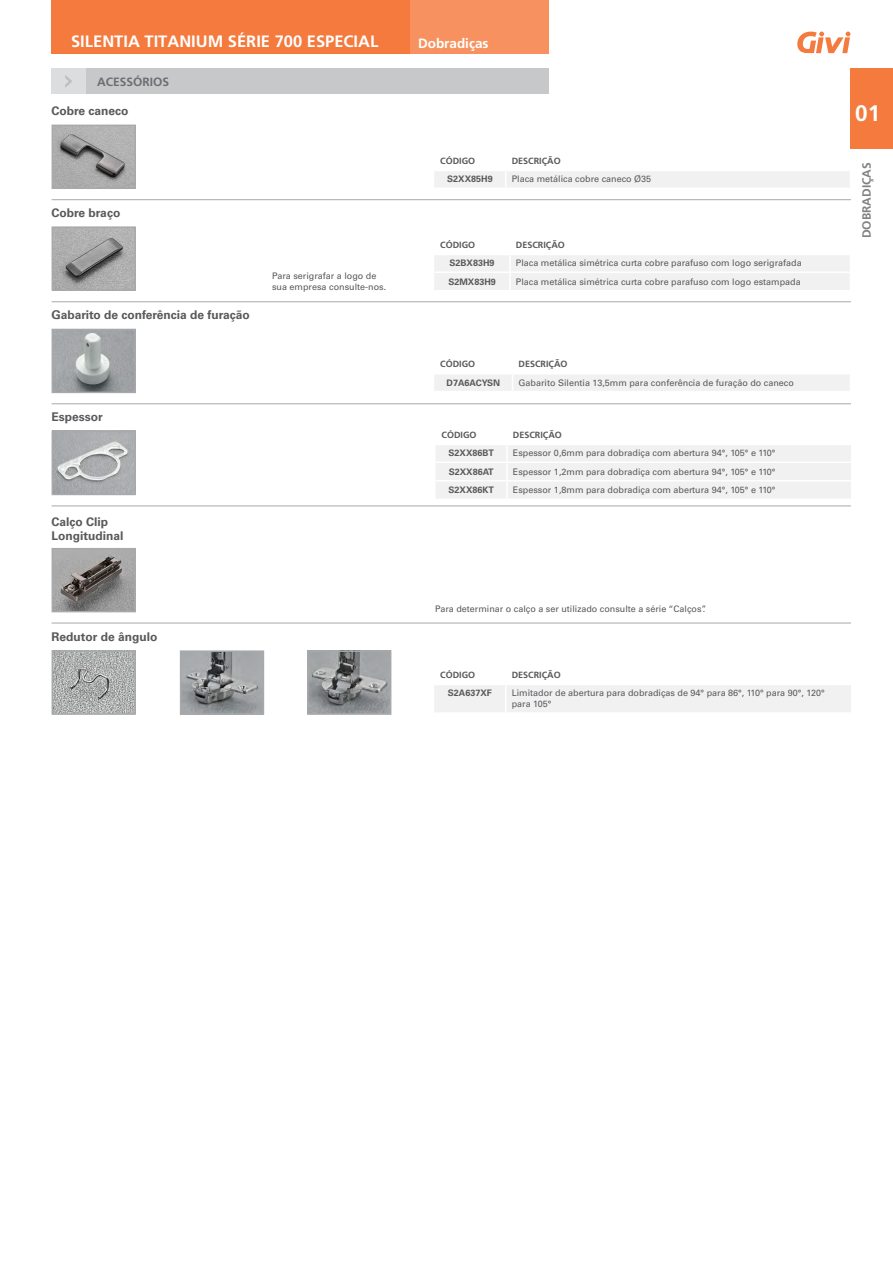
<style>
.page{position:relative;width:893px;height:1263px;background:#fff}
.page>*{position:absolute;margin:0;border:0;box-sizing:border-box;transform-origin:0 0}
.t1{font:700 22.5px "Frutiger LT Std";color:#fff}
.t2{font:700 18px "Frutiger LT Std";color:#fff}
.t3{font:700 16.5px "Frutiger LT Std";color:#fff}
.t4{font:700 13.5px "Frutiger LT Std";color:#fff}
.t5{font:700 12px/14.4px "Univers LT Std";color:#58595b}
.t6{font:700 12px "Frutiger LT Std";color:#6d6e71}
.t7{font:700 12px "Frutiger LT Std";color:#808285}
.t8{font:9px/10.8px "Univers LT Std";color:#58595b}
.t9{font:700 9px "Frutiger LT Std";color:#58595b}
.t10{font:700 9px "Univers LT Std";color:#58595b}
</style>
<div class="page">
<img style="left:55px;top:229px;width:78px;height:59px">
<img style="left:55px;top:128px;width:78px;height:58px">
<img style="left:310px;top:653px;width:78px;height:59px">
<img style="left:183px;top:653px;width:78px;height:59px">
<img style="left:55px;top:653px;width:78px;height:59px">
<img style="left:55px;top:332px;width:78px;height:58px">
<img style="left:55px;top:434px;width:78px;height:58px">
<img style="left:55px;top:551px;width:78px;height:58px">
<svg style="left:797px;top:32px;width:53px;height:21px"></svg>
<div style="left:51px;top:0;width:498px;height:53px;background:#f47a3e"></div>
<div style="left:410px;top:0;width:139px;height:53px;background:#f79260"></div>
<div style="left:85px;top:68px;width:464px;height:26px;background:#c7c8ca"></div>
<div style="left:52px;top:68px;width:34px;height:26px;background:#dcddde"></div>
<svg style="left:65px;top:75px;width:7px;height:13px"></svg>
<div style="left:52px;top:125px;width:84px;height:64px;border:2px solid #a7a9ac"></div>
<div style="left:52px;top:329px;width:84px;height:64px;border:2px solid #a7a9ac"></div>
<div style="left:52px;top:431px;width:84px;height:64px;border:2px solid #a7a9ac"></div>
<div style="left:52px;top:548px;width:84px;height:64px;border:2px solid #a7a9ac"></div>
<div style="left:52px;top:650px;width:84px;height:65px;border:2px solid #a7a9ac"></div>
<div style="left:180px;top:650px;width:84px;height:65px;border:2px solid #a7a9ac"></div>
<div style="left:307px;top:650px;width:84px;height:65px;border:2px solid #a7a9ac"></div>
<hr style="left:52px;top:199px;width:799px;height:1px;background:#a7a9ac">
<hr style="left:52px;top:301px;width:799px;height:1px;background:#a7a9ac">
<hr style="left:52px;top:403px;width:799px;height:1px;background:#a7a9ac">
<hr style="left:52px;top:505px;width:799px;height:1px;background:#a7a9ac">
<hr style="left:52px;top:623px;width:799px;height:1px;background:#a7a9ac">
<div style="left:52px;top:226px;width:84px;height:65px;border:2px solid #a7a9ac"></div>
<div style="left:436px;top:445px;width:415px;height:53px;background:#f1f1f2"></div>
<hr style="left:436px;top:480px;width:71px;height:1px;background:#fff">
<hr style="left:507px;top:480px;width:344px;height:1px;background:#fff">
<div style="left:434px;top:255px;width:416px;height:35px;background:#f1f1f2"></div>
<div style="left:434px;top:171px;width:416px;height:16px;background:#f1f1f2"></div>
<div style="left:434px;top:685px;width:417px;height:27px;background:#f1f1f2"></div>
<div style="left:434px;top:375px;width:416px;height:16px;background:#f1f1f2"></div>
<div style="left:850px;top:68px;width:43px;height:81px;background:#f47a3e"></div>
<h2 class="t2" style="left:86px;top:28px;width:72px">FAMÍLIA</h2>
<h3 class="t4" style="left:418px;top:33px;width:89px">complemento</h3>
<h3 class="t3" style="left:71px;top:32px;width:309px">SILENTIA TITANIUM SÉRIE 700 ESPECIAL</h3>
<h3 class="t4" style="left:418px;top:35px;width:72px">Dobradiças</h3>
<h3 class="t6" style="left:97px;top:74px;width:74px">ACESSÓRIOS</h3>
<h3 class="t5" style="left:52px;top:104px;width:79px">Cobre caneco</h3>
<h3 class="t5" style="left:52px;top:206px;width:70px">Cobre braço</h3>
<h3 class="t5" style="left:52px;top:308px;width:200px">Gabarito de conferência de furação</h3>
<p class="t8" style="left:272px;top:270px;width:116px">Para serigrafar a logo de sua empresa consulte-nos.</p>
<h3 class="t5" style="left:52px;top:410px;width:53px">Espessor</h3>
<h3 class="t5" style="left:52px;top:515px;width:73px">Calço Clip<br>Longitudinal</h3>
<h3 class="t5" style="left:52px;top:630px;width:107px">Redutor de ângulo</h3>
<p class="t9" style="left:440px;top:155px;width:37px">CÓDIGO</p>
<p class="t9" style="left:512px;top:155px;width:51px">DESCRIÇÃO</p>
<p class="t10" style="left:447px;top:174px;width:47px">S2XX85H9</p>
<p class="t8" style="left:512px;top:174px;width:141px">Placa metálica cobre caneco Ø35</p>
<p class="t9" style="left:440px;top:239px;width:37px">CÓDIGO</p>
<p class="t9" style="left:516px;top:239px;width:51px">DESCRIÇÃO</p>
<p class="t10" style="left:450px;top:258px;width:47px">S2BX83H9</p>
<p class="t8" style="left:516px;top:258px;width:287px">Placa metálica simétrica curta cobre parafuso com logo serigrafada</p>
<p class="t10" style="left:448px;top:276px;width:49px">S2MX83H9</p>
<p class="t8" style="left:516px;top:276px;width:286px">Placa metálica simétrica curta cobre parafuso com logo estampada</p>
<p class="t9" style="left:440px;top:359px;width:37px">CÓDIGO</p>
<p class="t9" style="left:518px;top:359px;width:51px">DESCRIÇÃO</p>
<p class="t10" style="left:447px;top:377px;width:55px">D7A6ACYSN</p>
<p class="t8" style="left:518px;top:377px;width:277px">Gabarito Silentia 13,5mm para conferência de furação do caneco</p>
<p class="t9" style="left:442px;top:429px;width:37px">CÓDIGO</p>
<p class="t9" style="left:513px;top:429px;width:51px">DESCRIÇÃO</p>
<p class="t10" style="left:448px;top:448px;width:47px">S2XX86BT</p>
<p class="t8" style="left:513px;top:448px;width:264px">Espessor 0,6mm para dobradiça com abertura 94°, 105° e 110°</p>
<p class="t10" style="left:449px;top:466px;width:47px">S2XX86AT</p>
<p class="t8" style="left:513px;top:466px;width:264px">Espessor 1,2mm para dobradiça com abertura 94°, 105° e 110°</p>
<p class="t10" style="left:448px;top:485px;width:47px">S2XX86KT</p>
<p class="t8" style="left:513px;top:485px;width:264px">Espessor 1,8mm para dobradiça com abertura 94°, 105° e 110°</p>
<p class="t8" style="left:435px;top:604px;width:273px">Para determinar o calço a ser utilizado consulte a série “Calços”.</p>
<p class="t9" style="left:440px;top:669px;width:37px">CÓDIGO</p>
<p class="t9" style="left:512px;top:669px;width:51px">DESCRIÇÃO</p>
<p class="t10" style="left:448px;top:688px;width:46px">S2A637XF</p>
<p class="t8" style="left:512px;top:688px;width:315px">Limitador de abertura para dobradiças de 94° para 86°, 110° para 90°, 120° para 105°</p>
<h1 class="t1" style="left:855px;top:100px;width:27px">01</h1>
<h3 class="t7" style="left:860px;top:238px;width:77px;rotate:-90deg">DOBRADIÇAS</h3>
</div>
